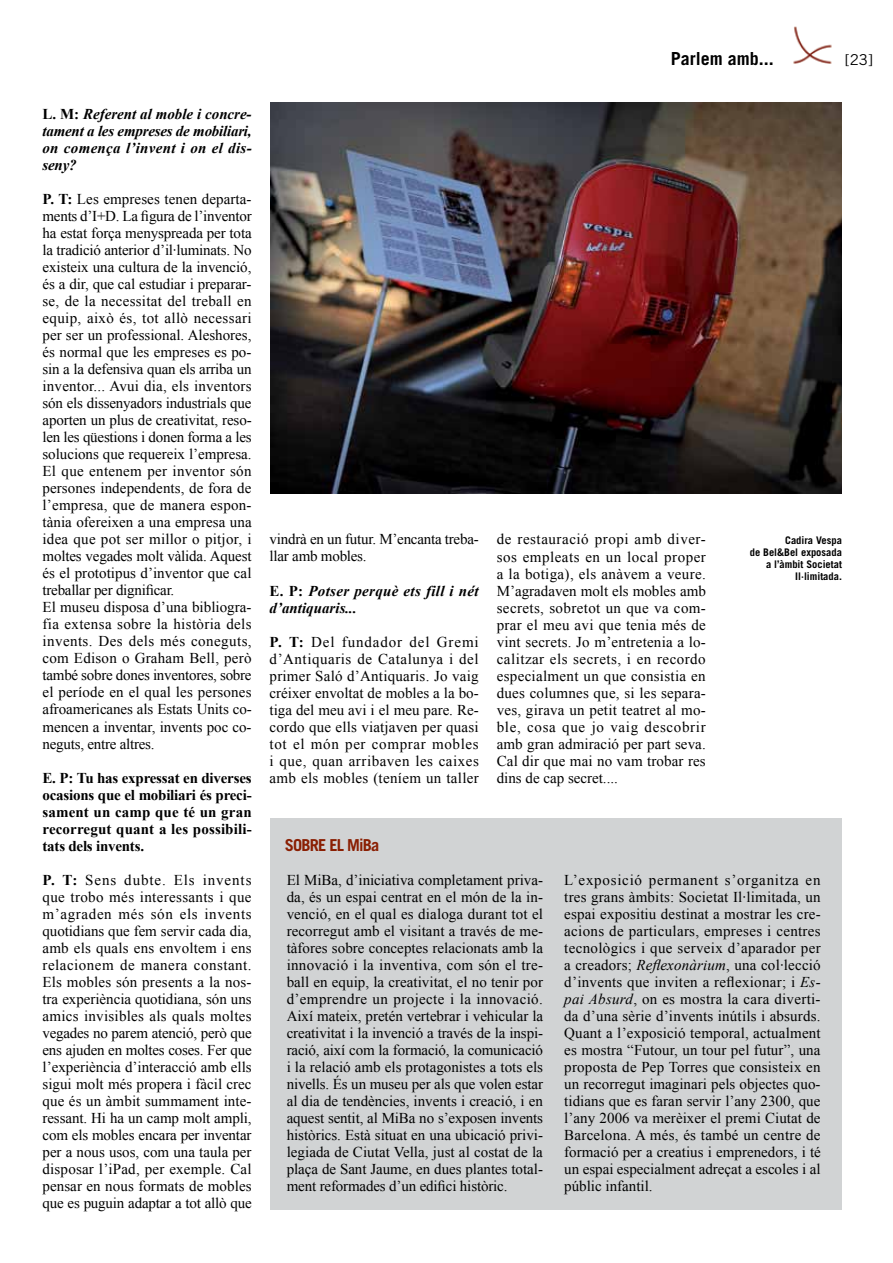
<style>
.page{position:relative;width:893px;height:1263px;background:#fff}
.page>*{position:absolute;margin:0;border:0;box-sizing:border-box;transform-origin:0 0}
.t1{font:700 18px "Trade Gothic";color:#000}
.t2{font:700 16.5px "Trade Gothic";letter-spacing:-.05em;color:#8a1f03}
.t3{font:15px/17px "Times New Roman";color:#000;text-align:justify}
.t4{font:italic 700 15px/17px "Times New Roman";letter-spacing:.01em;color:#000;text-align:justify}
.t5{font:700 15px/17px "Times New Roman";letter-spacing:.01em;color:#000;text-align:justify}
.t6{font:15px "Trade Gothic";color:#000}
.t7{font:700 10.5px/12px "Trade Gothic";color:#000;text-align:right}
.s1{font-style:normal}
.s2{font-weight:700}
.s3{font-style:italic}
</style>
<div class="page">
<img style="left:793px;top:26px;width:39px;height:38px">
<img style="left:270px;top:102px;width:572px;height:391px">
<div style="left:270px;top:819px;width:572px;height:391px;background:#d1d3d4"></div>
<p class="t4" style="left:43px;top:105px;width:211px"><span class="s1">L. M:</span> Referent al moble i concre&shy;tament a les empreses de mobiliari, on comença l’invent i on el dis&shy;seny?</p>
<p class="t3" style="left:43px;top:190px;width:211px;text-align:left"><span class="s2">P. T:</span> Les empreses tenen departa&shy;ments d’I+D. La figura de l’inventor ha estat força menyspreada per tota la tradició anterior d’il·luminats. No existeix una cultura de la invenció, és a dir, que cal estudiar i preparar&shy;se, de la necessitat del treball en equip, això és, tot allò necessari per ser un professional. Aleshores, és normal que les empreses es po&shy;sin a la defensiva quan els arriba un inventor... Avui dia, els inventors són els dissenyadors industrials que aporten un plus de creativitat, reso&shy;len les qüestions i donen forma a les solucions que requereix l’empresa.<br>El que entenem per inventor són persones independents, de fora de l’empresa, que de manera espon&shy;tània ofereixen a una empresa una idea que pot ser millor o pitjor, i moltes vegades molt vàlida. Aquest és el prototipus d’inventor que cal treballar per dignificar.<br>El museu disposa d’una bibliogra&shy;fia extensa sobre la història dels invents. Des dels més coneguts, com Edison o Graham Bell, però també sobre dones inventores, sobre el període en el qual les persones afroamericanes als Estats Units co&shy;mencen a inventar, invents poc co&shy;neguts, entre altres.</p>
<p class="t5" style="left:43px;top:769px;width:211px">E. P: Tu has expressat en diverses ocasions que el mobiliari és preci&shy;sament un camp que té un gran recorregut quant a les possibili&shy;tats dels invents.</p>
<p class="t3" style="left:43px;top:871px;width:211px"><span class="s2">P. T:</span> Sens dubte. Els invents que trobo més interessants i que m’agraden més són els invents quotidians que fem servir cada dia, amb els quals ens envoltem i ens relacionem de manera constant.<br>Els mobles són presents a la nos&shy;tra experiència quotidiana, són uns amics invisibles als quals moltes vegades no parem atenció, però que ens ajuden en moltes coses. Fer que l’experiència d’interacció amb ells sigui molt més propera i fàcil crec que és un àmbit summament inte&shy;ressant. Hi ha un camp molt ampli, com els mobles encara per inventar per a nous usos, com una taula per disposar l’iPad, per exemple. Cal pensar en nous formats de mobles que es puguin adaptar a tot allò que</p>
<p class="t1" style="left:671px;top:47px;width:105px">Parlem amb...</p>
<p class="t6" style="left:845px;top:51px;width:30px">[23]</p>
<p class="t3" style="left:270px;top:531px;width:211px">vindrà en un futur. M’encanta treba&shy;llar amb mobles.</p>
<p class="t4" style="left:270px;top:582px;width:211px"><span class="s1">E. P:</span> Potser perquè ets fill i nét d’antiquaris...</p>
<p class="t3" style="left:270px;top:633px;width:211px"><span class="s2">P. T:</span> Del fundador del Gremi d’Antiquaris de Catalunya i del primer Saló d’Antiquaris. Jo vaig créixer envoltat de mobles a la bo&shy;tiga del meu avi i el meu pare. Re&shy;cordo que ells viatjaven per quasi tot el món per comprar mobles i que, quan arribaven les caixes amb els mobles (teníem un taller</p>
<p class="t3" style="left:497px;top:531px;width:211px">de restauració propi amb diver&shy;sos empleats en un local proper a la botiga), els anàvem a veure.<br>M’agradaven molt els mobles amb secrets, sobretot un que va com&shy;prar el meu avi que tenia més de vint secrets. Jo m’entretenia a lo&shy;calitzar els secrets, i en recordo especialment un que consistia en dues columnes que, si les separa&shy;ves, girava un petit teatret al mo&shy;ble, cosa que jo vaig descobrir amb gran admiració per part seva.<br>Cal dir que mai no vam trobar res dins de cap secret....</p>
<p class="t2" style="left:285px;top:834px;width:96px">SOBRE EL MiBa</p>
<p class="t7" style="left:750px;top:534px;width:94px">Cadira Vespa<br>de Bel&amp;Bel exposada a l’àmbit Societat<br>Il·limitada.</p>
<p class="t3" style="left:287px;top:871px;width:258px">El MiBa, d’iniciativa completament priva&shy;da, és un espai centrat en el món de la in&shy;venció, en el qual es dialoga durant tot el recorregut amb el visitant a través de me&shy;tàfores sobre conceptes relacionats amb la innovació i la inventiva, com són el tre&shy;ball en equip, la creativitat, el no tenir por d’emprendre un projecte i la innovació.<br>Així mateix, pretén vertebrar i vehicular la creativitat i la invenció a través de la inspi&shy;ració, així com la formació, la comunicació i la relació amb els protagonistes a tots els nivells. És un museu per als que volen estar al dia de tendències, invents i creació, i en aquest sentit, al MiBa no s’exposen invents històrics. Està situat en una ubicació privi&shy;legiada de Ciutat Vella, just al costat de la plaça de Sant Jaume, en dues plantes total&shy;ment reformades d’un edifici històric.</p>
<p class="t3" style="left:564px;top:871px;width:258px">L’exposició permanent s’organitza en tres grans àmbits: Societat Il·limitada, un espai expositiu destinat a mostrar les cre&shy;acions de particulars, empreses i centres tecnològics i que serveix d’aparador per a creadors; <span class="s3">Reflexonàrium</span>, una col·lecció d’invents que inviten a reflexionar; i <span class="s3">Es&shy;pai Absurd</span>, on es mostra la cara diverti&shy;da d’una sèrie d’invents inútils i absurds.<br>Quant a l’exposició temporal, actualment es mostra “Futour, un tour pel futur”, una proposta de Pep Torres que consisteix en un recorregut imaginari pels objectes quo&shy;tidians que es faran servir l’any 2300, que l’any 2006 va merèixer el premi Ciutat de Barcelona. A més, és també un centre de formació per a creatius i emprenedors, i té un espai especialment adreçat a escoles i al públic infantil.</p>
</div>
